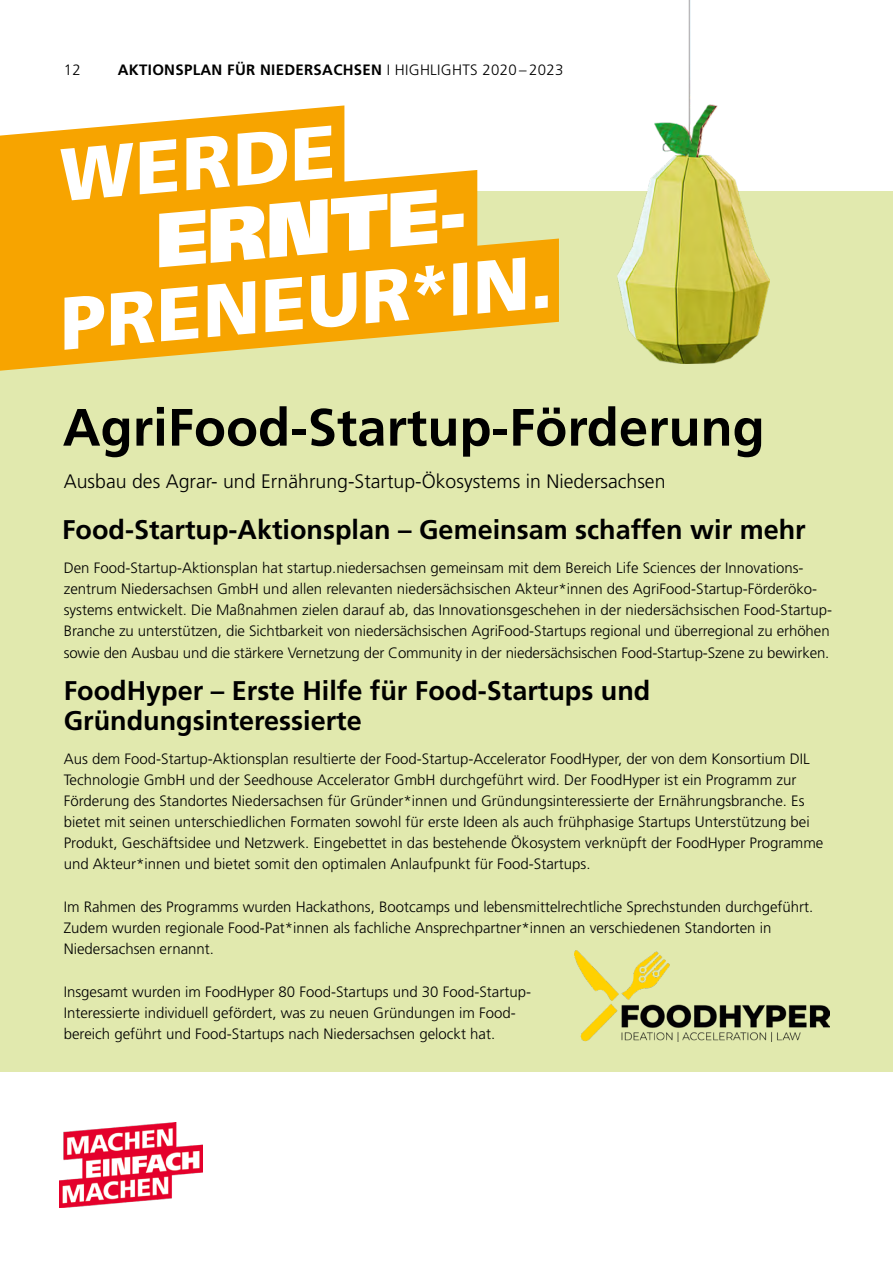
<style>
.page{position:relative;width:893px;height:1263px;background:#fff}
.page>*{position:absolute;margin:0;border:0;box-sizing:border-box;transform-origin:0 0}
.t1{font:900 76.5px "Frutiger LT Std";color:#fff}
.t2{font:900 74.4px "Frutiger LT Std";color:#fff}
.t3{font:900 74.25px "Frutiger LT Std";color:#fff}
.t4{font:700 52.5px "Frutiger LT Std";color:#000}
.t5{font:700 27px/30.2px "Frutiger LT Std";color:#000}
.t6{font:300 19.5px "Frutiger LT Std";color:#000}
.t7{font:300 15px/21.1px "Frutiger LT Std";color:#000}
.t8{font:700 15px "Frutiger LT Std";letter-spacing:.02em;color:#000}
.s1{font-weight:300}
</style>
<div class="page">
<img style="left:60px;top:1122px;width:142px;height:85px">
<div style="left:0;top:191px;width:893px;height:880px;background:#e1e9ae"></div>
<img style="left:574px;top:951px;width:255px;height:90px">
<img style="left:618px;top:0;width:151px;height:364px">
<svg style="left:0;top:105px;width:344px;height:65px"></svg>
<div style="left:0;top:170px;width:477px;height:69px;background:#f7a400"></div>
<svg style="left:0;top:239px;width:559px;height:132px;fill:#f7a400"></svg>
<p class="t7" style="left:64px;top:59px;width:18px">12</p>
<p class="t8" style="left:118px;top:61px;width:447px">AKTIONSPLAN FÜR NIEDERSACHSEN <span class="s1">I HIGHLIGHTS 2020 – 2023</span></p>
<h3 class="t3" style="left:54px;top:131px;width:278px;rotate:-5deg">WERDE</h3>
<h1 class="t1" style="left:150px;top:194px;width:314px;rotate:-5deg">ERNTE-</h1>
<h2 class="t2" style="left:54px;top:279px;width:496px;rotate:-5deg">PRENEUR*IN.</h2>
<h3 class="t4" style="left:63px;top:397px;width:703px">AgriFood-Startup-Förderung</h3>
<h3 class="t6" style="left:64px;top:470px;width:603px">Ausbau des Agrar- und Ernährung-Startup-Ökosystems in Niedersachsen</h3>
<h3 class="t5" style="left:62px;top:515px;width:745px">Food-Startup-Aktionsplan – Gemeinsam schaffen wir mehr</h3>
<p class="t7" style="left:64px;top:557px;width:770px">Den Food-Startup-Aktionsplan hat startup.niedersachsen gemeinsam mit dem Bereich Life Sciences der Innovations&shy;zentrum Niedersachsen GmbH und allen relevanten niedersächsischen Akteur*innen des AgriFood-Startup-Förderöko&shy;systems entwickelt. Die Maßnahmen zielen darauf ab, das Innovationsgeschehen in der niedersächsischen Food-Startup-Branche zu unterstützen, die Sichtbarkeit von niedersächsischen AgriFood-Startups regional und überregional zu erhöhen sowie den Ausbau und die stärkere Vernetzung der Community in der niedersächsischen Food-Startup-Szene zu bewirken.</p>
<h3 class="t5" style="left:64px;top:676px;width:588px">FoodHyper – Erste Hilfe für Food-Startups und<br>Gründungsinteressierte</h3>
<p class="t7" style="left:64px;top:748px;width:761px">Aus dem Food-Startup-Aktionsplan resultierte der Food-Startup-Accelerator FoodHyper, der von dem Konsortium DIL Technologie GmbH und der Seedhouse Accelerator GmbH durchgeführt wird. Der FoodHyper ist ein Programm zur Förderung des Standortes Niedersachsen für Gründer*innen und Gründungsinteressierte der Ernährungsbranche. Es bietet mit seinen unterschiedlichen Formaten sowohl für erste Ideen als auch frühphasige Startups Unterstützung bei Produkt, Geschäftsidee und Netzwerk. Eingebettet in das bestehende Ökosystem verknüpft der FoodHyper Programme und Akteur*innen und bietet somit den optimalen Anlaufpunkt für Food-Startups.</p>
<p class="t7" style="left:64px;top:896px;width:751px">Im Rahmen des Programms wurden Hackathons, Bootcamps und lebensmittelrechtliche Sprechstunden durchgeführt.<br>Zudem wurden regionale Food-Pat*innen als fachliche Ansprechpartner*innen an verschiedenen Standorten in<br>Niedersachsen ernannt.</p>
<p class="t7" style="left:64px;top:981px;width:469px">Insgesamt wurden im FoodHyper 80 Food-Startups und 30 Food-Startup-<br>Interessierte individuell gefördert, was zu neuen Gründungen im Food&shy;bereich geführt und Food-Startups nach Niedersachsen gelockt hat.</p>
</div>
